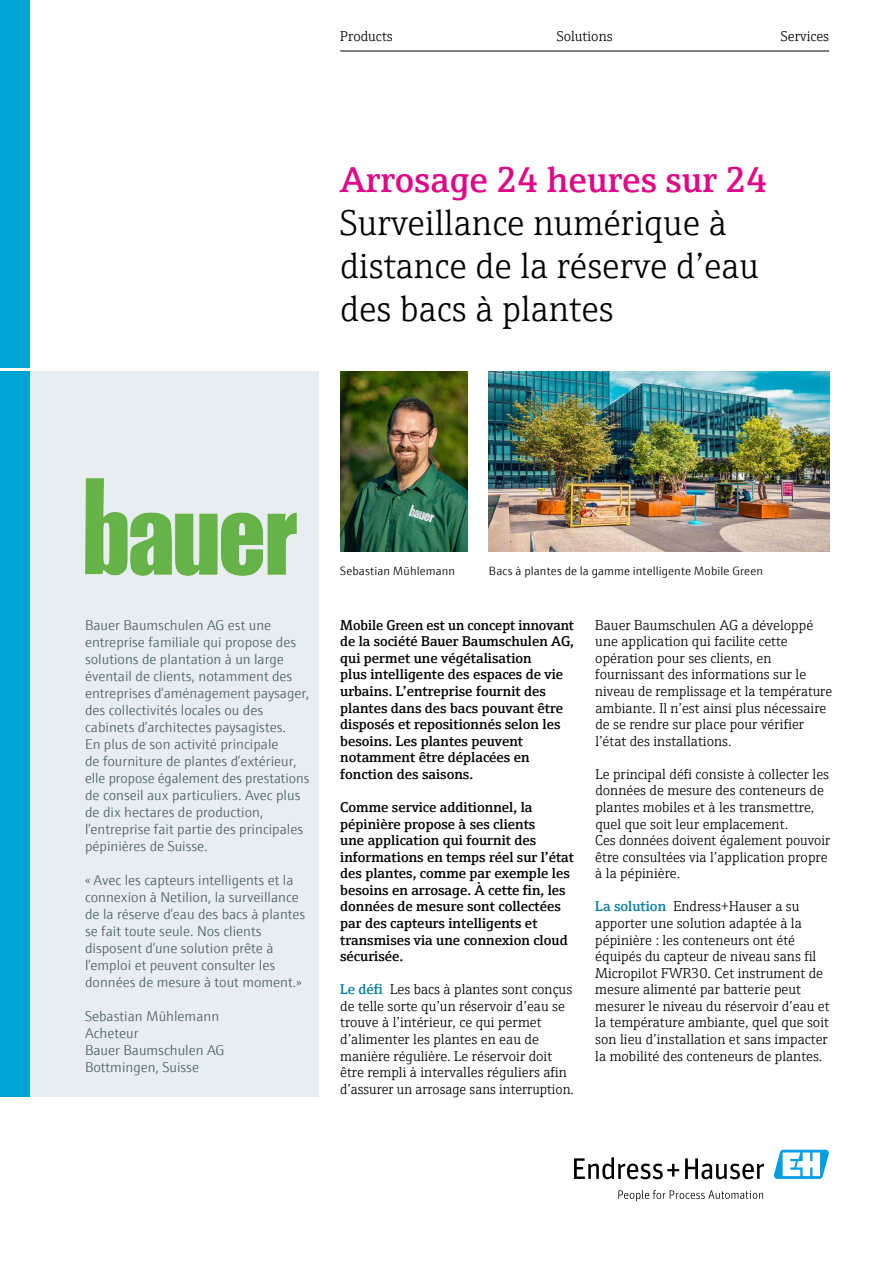
<style>
.page{position:relative;width:893px;height:1263px;background:#fff}
.page>*{position:absolute;margin:0;border:0;box-sizing:border-box;transform-origin:0 0}
.t1{font:300 36px/43.2px "E+H Serif";color:#000}
.t2{font:600 36px "E+H Serif";color:#e10686}
.t3{font:300 14.25px/16.6px "E+H Serif";color:#000}
.t4{font:300 14.25px/17px "E+H Sans";color:#4c606a}
.t5{font:600 14.25px/16.5px "E+H Serif";color:#000}
.t6{font:300 12px "E+H Sans";letter-spacing:.01em;color:#000}
.s1{font-weight:600;color:#007fa5}
</style>
<div class="page">
<div style="left:30px;top:371px;width:289px;height:725px;background:#e7edf0"></div>
<img style="left:489px;top:371px;width:340px;height:181px">
<img style="left:340px;top:371px;width:128px;height:181px">
<img style="left:85px;top:478px;width:211px;height:97px">
<svg style="left:574px;top:1157px;width:105px;height:22px"></svg>
<svg style="left:685px;top:1158px;width:79px;height:21px"></svg>
<svg style="left:618px;top:1190px;width:145px;height:11px"></svg>
<svg style="left:773px;top:1150px;width:56px;height:29px"></svg>
<div style="left:0;top:0;width:30px;height:1096px;background:#00a3d4"></div>
<hr style="left:0;top:369px;width:32px;height:2px;background:#fff">
<hr style="left:340px;top:51px;width:489px;height:1px;background:#000">
<p class="t3" style="left:340px;top:27px;width:54px">Products</p>
<p class="t3" style="left:557px;top:27px;width:57px">Solutions</p>
<p class="t3" style="left:781px;top:27px;width:50px">Services</p>
<h1 class="t2" style="left:340px;top:152px;width:428px">Arrosage 24 heures sur 24</h1>
<h1 class="t1" style="left:340px;top:199px;width:420px">Surveillance numérique à distance de la réserve d’eau des bacs à plantes</h1>
<p class="t4" style="left:85px;top:615px;width:226px">Bauer Baumschulen AG est une entreprise familiale qui propose des solutions de plantation à un large éventail de clients, notamment des entreprises d’aménagement paysager, des collectivités locales ou des cabinets d’architectes paysagistes.<br>En plus de son activité principale<br>de fourniture de plantes d’extérieur, elle propose également des prestations de conseil aux particuliers. Avec plus de dix hectares de production, l’entreprise fait partie des principales pépinières de Suisse.</p>
<p class="t4" style="left:85px;top:870px;width:222px">« Avec les capteurs intelligents et la connexion à Netilion, la surveillance de la réserve d’eau des bacs à plantes se fait toute seule. Nos clients disposent d’une solution prête à l’emploi et peuvent consulter les données de mesure à tout moment.»</p>
<p class="t4" style="left:85px;top:1006px;width:141px">Sebastian Mühlemann<br>Acheteur<br>Bauer Baumschulen AG<br>Bottmingen, Suisse</p>
<p class="t6" style="left:340px;top:562px;width:116px">Sebastian Mühlemann</p>
<p class="t6" style="left:489px;top:562px;width:276px">Bacs à plantes de la gamme intelligente Mobile Green</p>
<p class="t5" style="left:340px;top:615px;width:235px">Mobile Green est un concept innovant de la société Bauer Baumschulen AG, qui permet une végétalisation<br>plus intelligente des espaces de vie urbains. L’entreprise fournit des plantes dans des bacs pouvant être disposés et repositionnés selon les besoins. Les plantes peuvent notamment être déplacées en fonction des saisons.</p>
<p class="t5" style="left:340px;top:798px;width:235px">Comme service additionnel, la pépinière propose à ses clients<br>une application qui fournit des informations en temps réel sur l’état des plantes, comme par exemple les besoins en arrosage. À cette fin, les données de mesure sont collectées par des capteurs intelligents et transmises via une connexion cloud sécurisée.</p>
<p class="t3" style="left:340px;top:980px;width:235px"><span class="s1">Le défi</span> Les bacs à plantes sont conçus de telle sorte qu’un réservoir d’eau se trouve à l’intérieur, ce qui permet d’alimenter les plantes en eau de manière régulière. Le réservoir doit être rempli à intervalles réguliers afin d’assurer un arrosage sans interruption.</p>
<p class="t3" style="left:595px;top:615px;width:238px">Bauer Baumschulen AG a développé une application qui facilite cette opération pour ses clients, en fournissant des informations sur le niveau de remplissage et la température ambiante. Il n’est ainsi plus nécessaire de se rendre sur place pour vérifier l’état des installations.</p>
<p class="t3" style="left:595px;top:765px;width:237px">Le principal défi consiste à collecter les données de mesure des conteneurs de plantes mobiles et à les transmettre, quel que soit leur emplacement.<br>Ces données doivent également pouvoir être consultées via l’application propre à la pépinière.</p>
<p class="t3" style="left:595px;top:897px;width:236px"><span class="s1">La solution</span> Endress+Hauser a su apporter une solution adaptée à la pépinière : les conteneurs ont été équipés du capteur de niveau sans fil Micropilot FWR30. Cet instrument de mesure alimenté par batterie peut mesurer le niveau du réservoir d’eau et la température ambiante, quel que soit son lieu d’installation et sans impacter la mobilité des conteneurs de plantes.</p>
</div>
